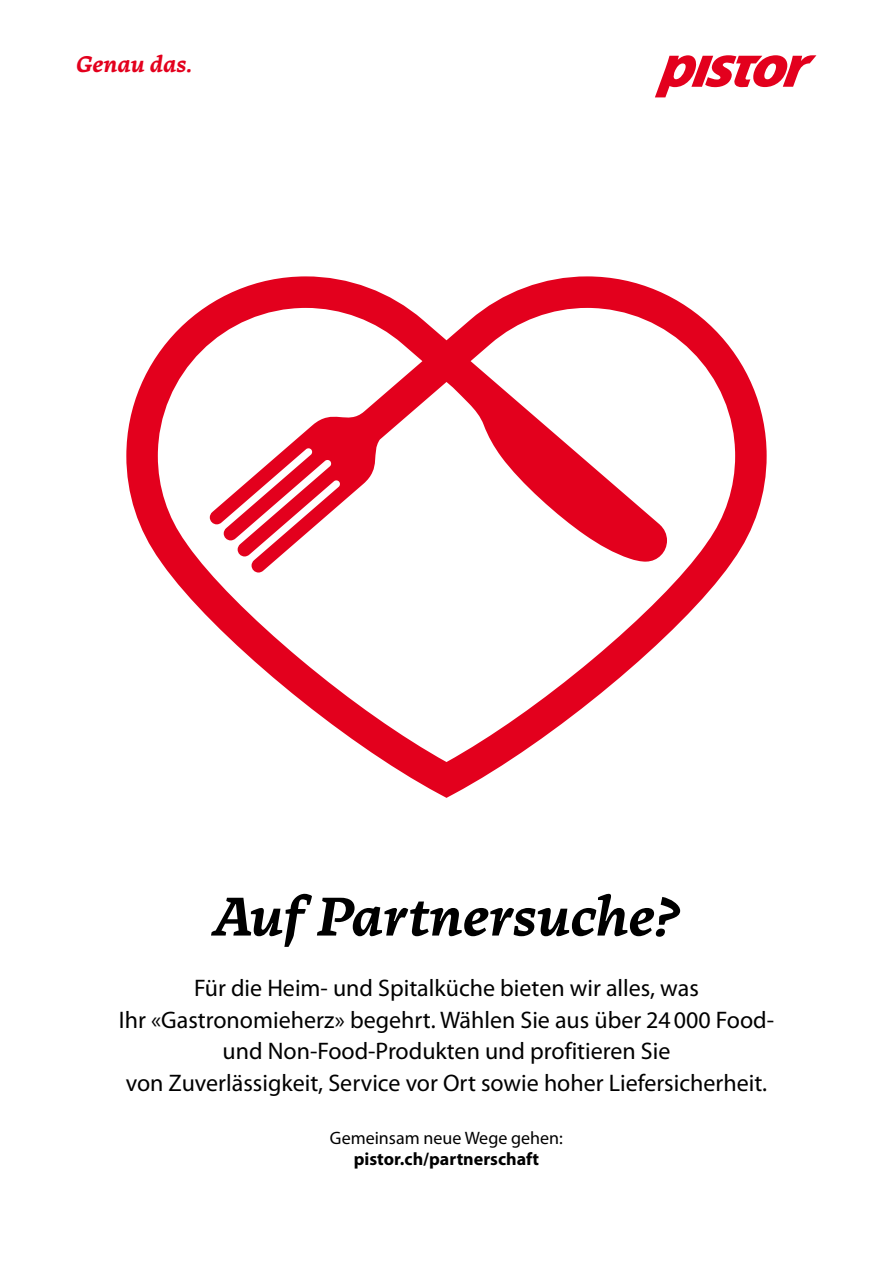
<style>
.page{position:relative;width:893px;height:1263px;background:#fff}
.page>*{position:absolute;margin:0;border:0;box-sizing:border-box;transform-origin:0 0}
.t1{font:italic 700 54px "Tuna";color:#000}
.t2{font:24px/31.5px "Myriad Pro";color:#000;text-align:center}
.t3{font:italic 700 22.5px "Tuna";color:#e3001d}
.t4{font:18px/21.6px "Myriad Pro";color:#000;text-align:center}
.s1{font-weight:700}
</style>
<div class="page">
<svg style="left:126px;top:276px;width:641px;height:522px"></svg>
<svg style="left:655px;top:55px;width:161px;height:42px"></svg>
<p class="t3" style="left:77px;top:50px;width:118px">Genau das.</p>
<p class="t1" style="left:214px;top:883px;width:467px">Auf Partnersuche?</p>
<p class="t2" style="left:119px;top:972px;width:657px">Für die Heim- und Spitalküche bieten wir alles, was<br>Ihr «Gastronomieherz» begehrt. Wählen Sie aus über 24000 Food&shy;und Non-Food-Produkten und profitieren Sie<br>von Zuverlässigkeit, Service vor Ort sowie hoher Liefersicherheit.</p>
<p class="t4" style="left:330px;top:1126px;width:235px">Gemeinsam neue Wege gehen: <span class="s1">pistor.ch/partnerschaft</span></p>
</div>
